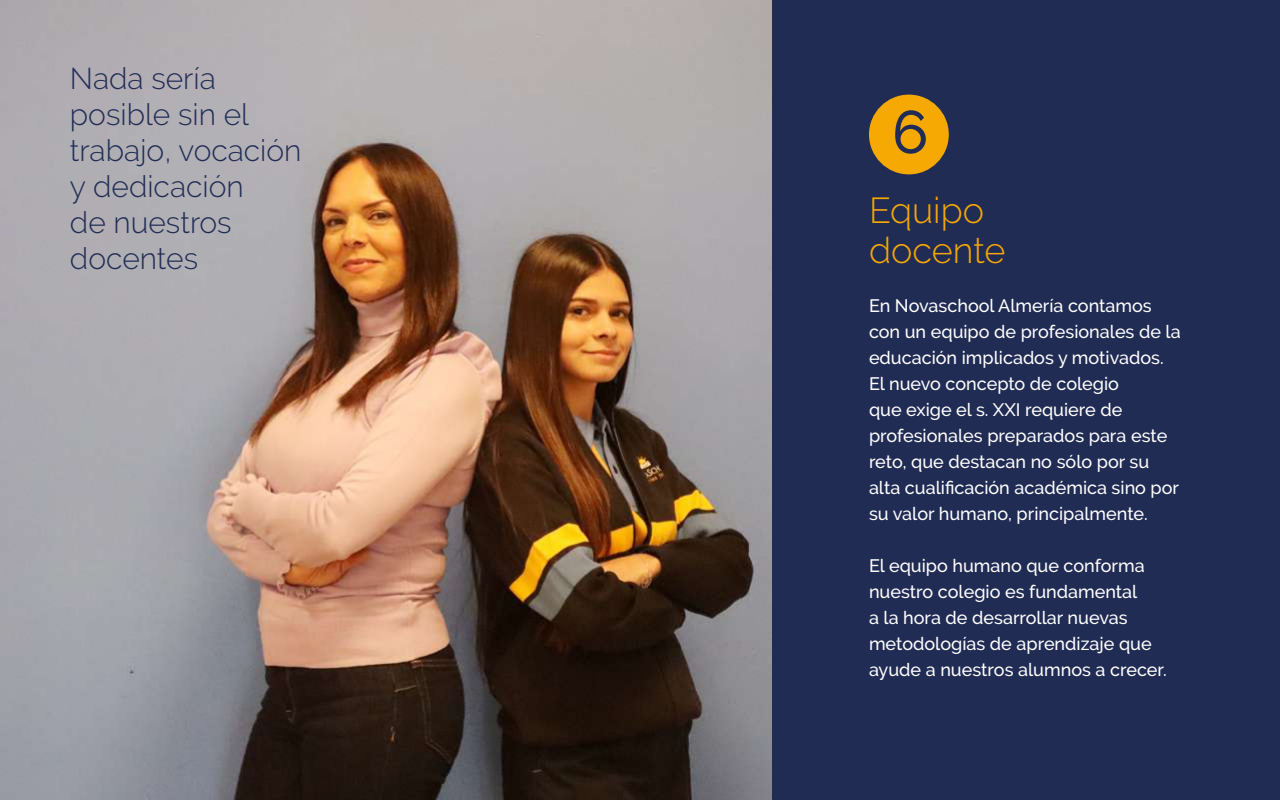
<style>
.page{position:relative;width:1280px;height:800px;background:#fff}
.page>*{position:absolute;margin:0;border:0;box-sizing:border-box;transform-origin:0 0}
.t1{font:500 60px "Raleway";color:#212c55}
.t2{font:300 36px/40px "Raleway";color:#f6a803}
.t3{font:300 30px/36px "Raleway";color:#212c55}
.t4{font:500 18px/26px "Raleway";color:#fff}
</style>
<div class="page">
<img style="left:0;top:0;width:772px;height:800px">
<div style="left:772px;top:0;width:508px;height:800px;background:#212c55"></div>
<div style="left:869px;top:95px;width:80px;height:79px;background:#f6a803;border-radius:50%"></div>
<h3 class="t3" style="left:70px;top:60px;width:233px">Nada sería posible sin el trabajo, vocación y dedicación<br>de nuestros docentes</h3>
<h1 class="t1" style="left:892px;top:97px;width:38px">6</h1>
<h2 class="t2" style="left:869px;top:190px;width:138px">Equipo docente</h2>
<p class="t4" style="left:869px;top:293px;width:313px">En Novaschool Almería contamos con un equipo de profesionales de la educación implicados y motivados.<br>El nuevo concepto de colegio<br>que exige el s. XXI requiere de profesionales preparados para este reto, que destacan no sólo por su alta cualificación académica sino por su valor humano, principalmente.</p>
<p class="t4" style="left:869px;top:553px;width:299px">El equipo humano que conforma nuestro colegio es fundamental<br>a la hora de desarrollar nuevas metodologías de aprendizaje que ayude a nuestros alumnos a crecer.</p>
</div>
